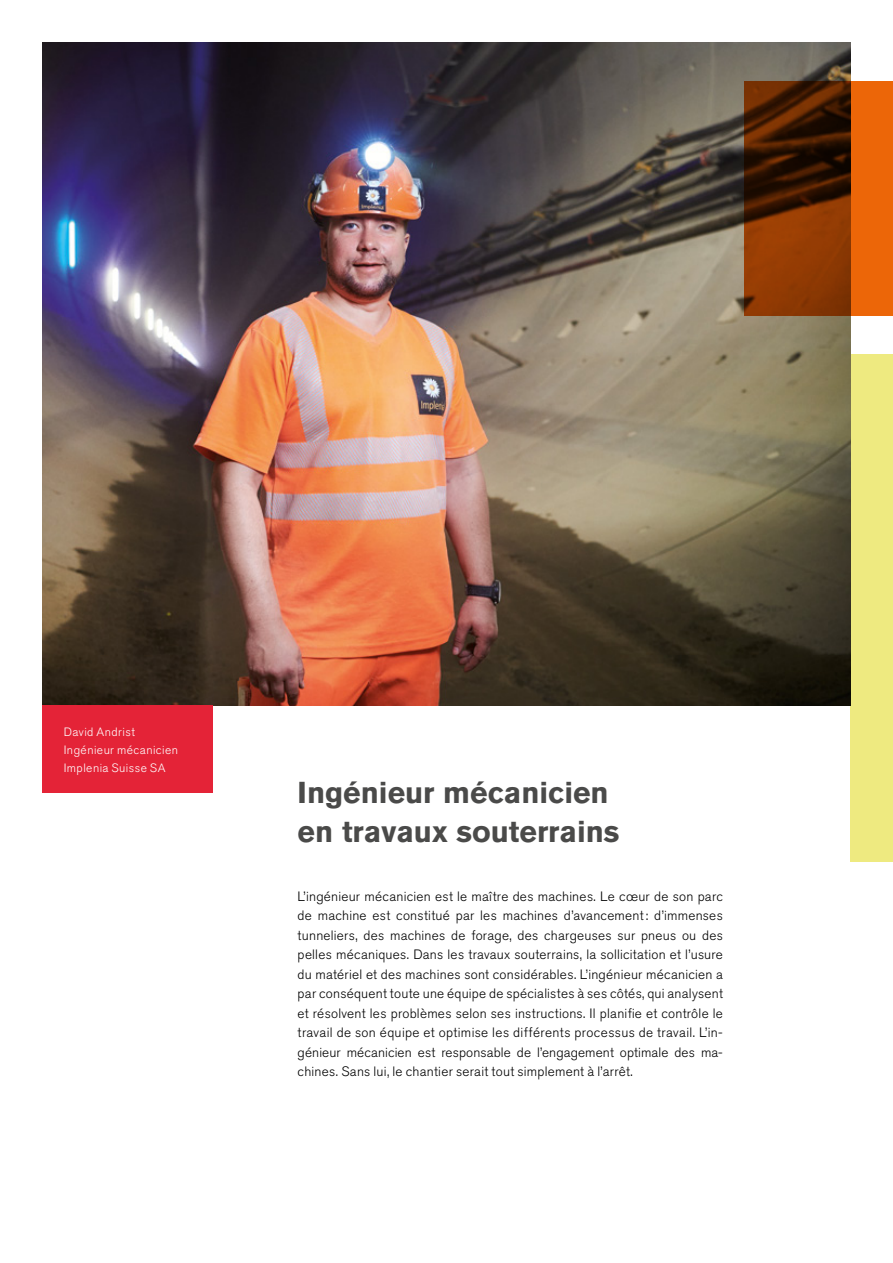
<style>
.page{position:relative;width:893px;height:1263px;background:#fff}
.page>*{position:absolute;margin:0;border:0;box-sizing:border-box;transform-origin:0 0}
.t1{font:700 30px/39px "Akzidenz Grotesk Std";color:#4a4a49}
.t2{font:300 13.5px/19.5px "Akzidenz Grotesk Std";letter-spacing:.02em;color:#000;text-align:justify}
.t3{font:300 12px/18px "Akzidenz Grotesk Std";letter-spacing:.04em;color:#fff}
</style>
<div class="page">
<div style="left:850px;top:355px;width:43px;height:507px;background:#eeea80"></div>
<img style="left:43px;top:43px;width:807px;height:663px">
<svg style="left:744px;top:82px;width:149px;height:234px;background:#893903"></svg>
<div style="left:43px;top:706px;width:170px;height:87px;background:#e42337"></div>
<p class="t3" style="left:64px;top:723px;width:116px">David Andrist<br>Ingénieur mécanicien<br>Implenia Suisse SA</p>
<h1 class="t1" style="left:298px;top:773px;width:323px">Ingénieur mécanicien en travaux souterrains</h1>
<p class="t2" style="left:298px;top:886px;width:427px">L’ingénieur mécanicien est le maître des machines. Le cœur de son parc de machine est constitué par les machines d’avancement: d’immenses tunneliers, des machines de forage, des chargeuses sur pneus ou des pelles mécaniques. Dans les travaux souterrains, la sollicitation et l’usure du matériel et des machines sont considérables. L’ingénieur mécanicien a par conséquent toute une équipe de spécialistes à ses côtés, qui analysent et résolvent les problèmes selon ses instructions. Il planifie et contrôle le travail de son équipe et optimise les différents processus de travail. L’in&shy;génieur mécanicien est responsable de l’engagement optimale des ma&shy;chines. Sans lui, le chantier serait tout simplement à l’arrêt.</p>
</div>
